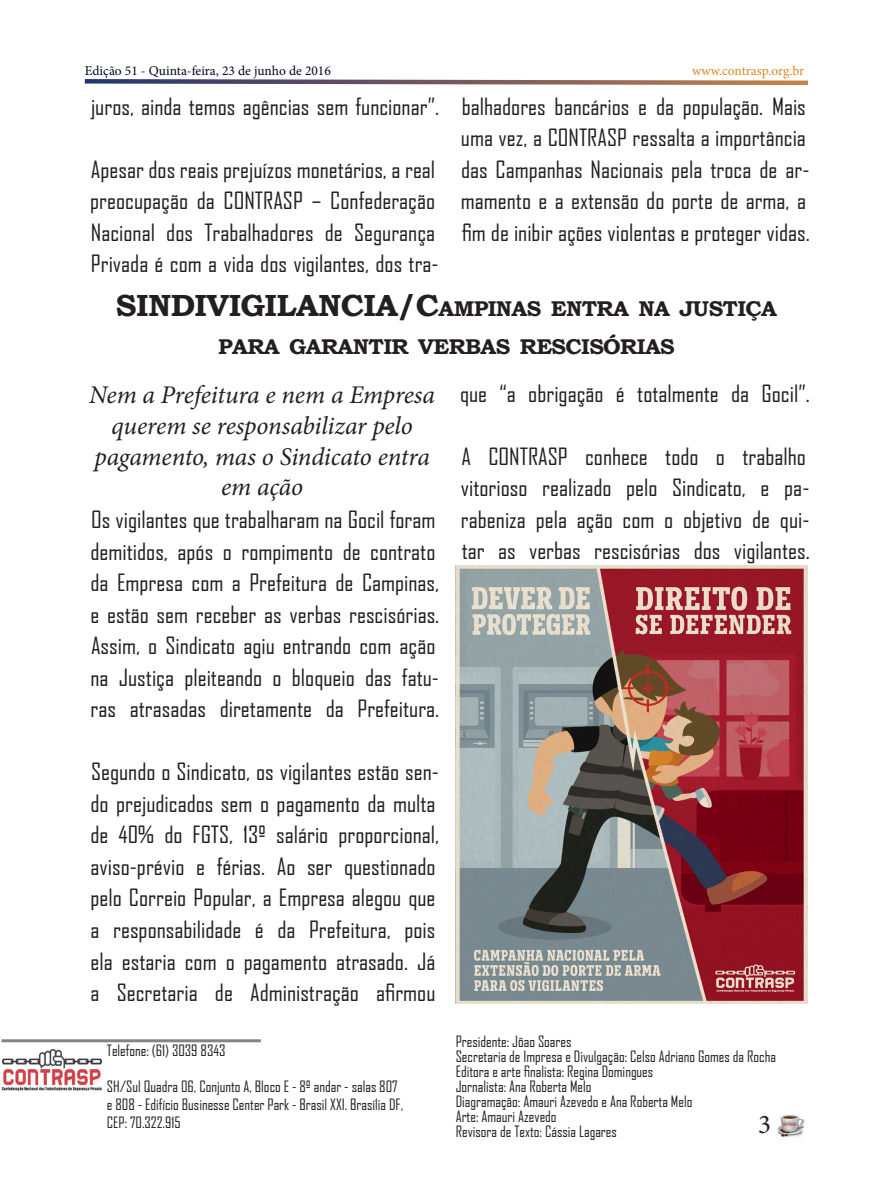
<style>
.page{position:relative;width:893px;height:1191px;background:#fff}
.page>*{position:absolute;margin:0;border:0;box-sizing:border-box;transform-origin:0 0}
.t1{font:700 30.6px "Bookman Old Style";color:#231f20}
.t2{font:27px "Minion Pro";color:#231f20}
.t3{font:italic 25.5px/30.6px "Minion Pro";letter-spacing:-.01em;color:#231f20;text-align:center}
.t4{font:22.8px/31.5px "Agency FB";color:#231f20;scale:1.05 1}
.t5{font:700 21.45px/37.8px "Bookman Old Style";letter-spacing:-.03em;color:#231f20}
.t6{font:15px/18px "Agency FB";color:#231f20}
.t7{font:13.5px "Minion Pro";color:#000622}
.t8{font:13.5px "Minion Pro";letter-spacing:-.005em;color:#d48a20}
.s1{font-size:30.6px}
</style>
<div class="page">
<img style="left:777px;top:1115px;width:28px;height:23px">
<svg style="left:84px;top:79px;width:724px;height:7px"></svg>
<img style="left:2px;top:1050px;width:100px;height:41px">
<hr style="left:2px;top:1039px;width:259px;height:3px;background:#828487">
<img style="left:456px;top:566px;width:352px;height:437px">
<p class="t7" style="left:85px;top:61px;width:248px">Edição 51 - Quinta-feira, 23 de junho de 2016</p>
<p class="t8" style="left:692px;top:61px;width:114px">www.contrasp.org.br</p>
<p class="t4" style="left:91px;top:90px;width:333px">juros, ainda temos agências sem funcionar”.</p>
<p class="t4" style="left:90px;top:153px;width:333px">Apesar dos reais prejuízos monetários, a real preocupação da CONTRASP – Confederação Nacional dos Trabalhadores de Segurança Privada é com a vida dos vigilantes, dos tra-</p>
<p class="t4" style="left:461px;top:90px;width:334px">balhadores bancários e da população. Mais uma vez, a CONTRASP ressalta a importância das Campanhas Nacionais pela troca de ar&shy;mamento e a extensão do porte de arma, a fim de inibir ações violentas e proteger vidas.</p>
<p class="t5" style="left:218px;top:290px;width:560px;text-indent:179px"><span class="s1">/C</span>AMPINAS ENTRA NA JUSTIÇA<br>PARA GARANTIR VERBAS RESCISÓRIAS</p>
<p class="t3" style="left:89px;top:380px;width:347px">Nem a Prefeitura e nem a Empresa querem se responsabilizar pelo pagamento, mas o Sindicato entra em ação</p>
<p class="t4" style="left:90px;top:503px;width:334px">Os vigilantes que trabalharam na Gocil foram demitidos, após o rompimento de contrato da Empresa com a Prefeitura de Campinas, e estão sem receber as verbas rescisórias.<br>Assim, o Sindicato agiu entrando com ação na Justiça pleiteando o bloqueio das fatu&shy;ras atrasadas diretamente da Prefeitura.</p>
<p class="t1" style="left:116px;top:283px;width:99px">SINDIVIGILANCIA</p>
<p class="t4" style="left:460px;top:377px;width:334px">que “a obrigação é totalmente da Gocil”.</p>
<p class="t4" style="left:461px;top:440px;width:334px">A CONTRASP conhece todo o trabalho vitorioso realizado pelo Sindicato, e pa&shy;rabeniza pela ação com o objetivo de qui&shy;tar as verbas rescisórias dos vigilantes.</p>
<p class="t4" style="left:90px;top:755px;width:334px">Segundo o Sindicato, os vigilantes estão sen&shy;do prejudicados sem o pagamento da multa de 40% do FGTS, 13º salário proporcional, aviso-prévio e férias. Ao ser questionado pelo Correio Popular, a Empresa alegou que a responsabilidade é da Prefeitura, pois ela estaria com o pagamento atrasado. Já a Secretaria de Administração afirmou</p>
<p class="t6" style="left:107px;top:1041px;width:120px">Telefone: (61) 3039 8343</p>
<p class="t6" style="left:107px;top:1077px;width:298px">SH/Sul Quadra 06, Conjunto A, Bloco E - 8º andar - salas 807 e 808 - Edifício Businesse Center Park - Brasil XXI. Brasília DF,<br>CEP: 70.322.915</p>
<p class="t6" style="left:456px;top:1031px;width:117px">Presidente: Jõao Soares</p>
<p class="t6" style="left:456px;top:1046px;width:322px">Secretaria de Impresa e Divulgação: Celso Adriano Gomes da Rocha</p>
<p class="t6" style="left:456px;top:1061px;width:199px">Editora e arte finalista: Regina Domingues</p>
<p class="t6" style="left:456px;top:1076px;width:137px">Jornalista: Ana Roberta Melo</p>
<p class="t6" style="left:456px;top:1091px;width:238px">Diagramação: Amauri Azevedo e Ana Roberta Melo</p>
<p class="t6" style="left:456px;top:1106px;width:102px">Arte: Amauri Azevedo</p>
<p class="t6" style="left:456px;top:1121px;width:163px">Revisora de Texto: Cássia Lagares</p>
<p class="t2" style="left:758px;top:1106px;width:14px">3</p>
</div>
